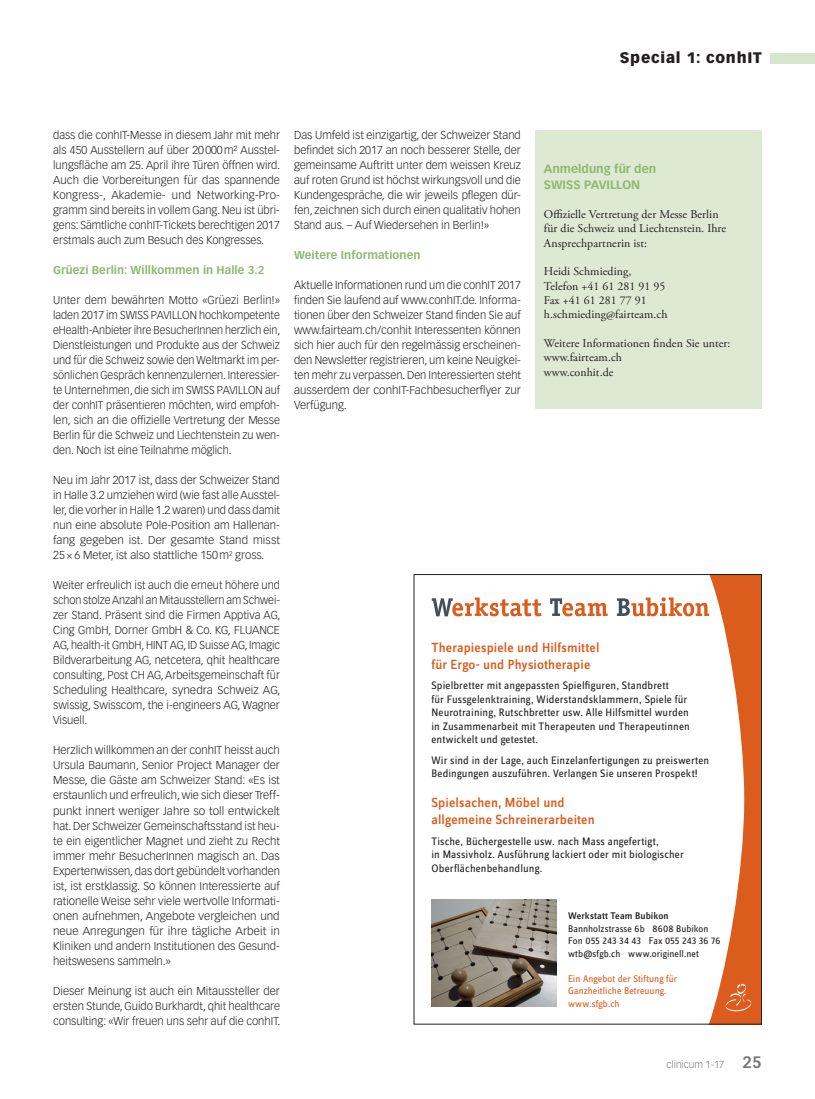
<style>
.page{position:relative;width:815px;height:1099px;background:#fff}
.page>*{position:absolute;margin:0;border:0;box-sizing:border-box;transform-origin:0 0}
.t1{font:900 15px "Vectora LT Std";letter-spacing:.05em;color:#231f20}
.t2{font:500 13.75px/16.5px "Zine Sans Dis";letter-spacing:.01em;color:#db5c1c}
.t3{font:11.88px/14.4px "Adobe Garamond Pro";letter-spacing:.005em;color:#231f20}
.t4{font:700 11.88px/16.2px "Vectora LT Std";color:#8db96e}
.t5{font:300 11.25px/15px "Vectora LT Std";color:#231f20;text-align:justify}
.t6{font:11.25px/13.5px "Zine Sans Dis";letter-spacing:.015em;color:#231f20}
.t7{font:700 11.25px "Vectora LT Std";letter-spacing:.005em;color:#8db96e}
.t8{font:10px/12.5px "Zine Sans Dis";letter-spacing:.01em;color:#231f20}
.t9{font:10px/12.5px "Zine Sans Dis";letter-spacing:.01em;color:#db5c1c}
.t10{font:500 10px "Zine Sans Dis";letter-spacing:.01em;color:#231f20}
.t11{font:300 10px "Vectora LT Std";color:#76787b}
.s1{font-weight:700;font-size:16.25px}
</style>
<div class="page">
<div style="left:770px;top:53px;width:45px;height:10px;background:#d8e5cd"></div>
<div style="left:535px;top:130px;width:227px;height:279px;background:#dee9d4"></div>
<img style="left:431px;top:899px;width:126px;height:107px">
<svg style="left:432px;top:597px;width:109px;height:19px"></svg>
<svg style="left:550px;top:598px;width:58px;height:18px"></svg>
<svg style="left:617px;top:574px;width:145px;height:450px"></svg>
<h1 class="t1" style="left:620px;top:49px;width:144px">Special 1: conhIT</h1>
<p class="t5" style="left:53px;top:128px;width:229px">dass die conhIT-Messe in diesem Jahr mit mehr als 450 Ausstellern auf über 20000m² Ausstel&shy;lungsfläche am 25. April ihre Türen öffnen wird.<br>Auch die Vorbereitungen für das spannende Kongress-, Akademie- und Networking-Pro&shy;gramm sind bereits in vollem Gang. Neu ist übri&shy;gens: Sämtliche conhIT-Tickets berechtigen 2017 erstmals auch zum Besuch des Kongresses.</p>
<p class="t7" style="left:53px;top:263px;width:213px">Grüezi Berlin: Willkommen in Halle 3.2</p>
<p class="t5" style="left:53px;top:293px;width:229px">Unter dem bewährten Motto «Grüezi Berlin!» laden 2017 im SWISS PAVILLON hochkompetente eHealth-Anbieter ihre BesucherInnen herzlich ein, Dienstleistungen und Produkte aus der Schweiz und für die Schweiz sowie den Weltmarkt im per&shy;sönlichen Gespräch kennenzulernen. Interessier&shy;te Unternehmen, die sich im SWISS PAVILLON auf der conhIT präsentieren möchten, wird empfoh&shy;len, sich an die offizielle Vertretung der Messe Berlin für die Schweiz und Liechtenstein zu wen&shy;den. Noch ist eine Teilnahme möglich.</p>
<p class="t5" style="left:53px;top:473px;width:228px">Neu im Jahr 2017 ist, dass der Schweizer Stand in Halle 3.2 umziehen wird (wie fast alle Ausstel&shy;ler, die vorher in Halle 1.2 waren) und dass damit nun eine absolute Pole-Position am Hallenan&shy;fang gegeben ist. Der gesamte Stand misst 25×6 Meter, ist also stattliche 150m<sup>2</sup> gross.</p>
<p class="t5" style="left:53px;top:578px;width:229px">Weiter erfreulich ist auch die erneut höhere und schon stolze Anzahl an Mitausstellern am Schwei&shy;zer Stand. Präsent sind die Firmen Apptiva AG, Cing GmbH, Dorner GmbH &amp; Co. KG, FLUANCE AG, health-it GmbH, HINT AG, ID Suisse AG, Imagic Bildverarbeitung AG, netcetera, qhit healthcare consulting, Post CH AG, Arbeitsgemeinschaft für Scheduling Healthcare, synedra Schweiz AG, swissig, Swisscom, the i-engineers AG, Wagner Visuell.</p>
<p class="t5" style="left:53px;top:743px;width:228px">Herzlich willkommen an der conhIT heisst auch Ursula Baumann, Senior Project Manager der Messe, die Gäste am Schweizer Stand: «Es ist erstaunlich und erfreulich, wie sich dieser Treff&shy;punkt innert weniger Jahre so toll entwickelt hat. Der Schweizer Gemeinschaftsstand ist heu&shy;te ein eigentlicher Magnet und zieht zu Recht immer mehr BesucherInnen magisch an. Das Expertenwissen, das dort gebündelt vorhanden ist, ist erstklassig. So können Interessierte auf rationelle Weise sehr viele wertvolle Informati&shy;onen aufnehmen, Angebote vergleichen und neue Anregungen für ihre tägliche Arbeit in Kliniken und andern Institutionen des Gesund&shy;heitswesens sammeln.»</p>
<p class="t5" style="left:53px;top:983px;width:229px">Dieser Meinung ist auch ein Mitaussteller der ersten Stunde, Guido Burkhardt, qhit healthcare consulting: «Wir freuen uns sehr auf die conhIT.</p>
<p class="t5" style="left:294px;top:128px;width:228px">Das Umfeld ist einzigartig, der Schweizer Stand befindet sich 2017 an noch besserer Stelle, der gemeinsame Auftritt unter dem weissen Kreuz auf roten Grund ist höchst wirkungsvoll und die Kundengespräche, die wir jeweils pflegen dür&shy;fen, zeichnen sich durch einen qualitativ hohen Stand aus. – Auf Wiedersehen in Berlin!»</p>
<p class="t7" style="left:294px;top:248px;width:128px">Weitere Informationen</p>
<p class="t5" style="left:294px;top:278px;width:228px">Aktuelle Informationen rund um die conhIT 2017 finden Sie laufend auf www.conhIT.de. Informa&shy;tionen über den Schweizer Stand finden Sie auf www.fairteam.ch/conhit Interessenten können sich hier auch für den regelmässig erscheinen&shy;den Newsletter registrieren, um keine Neuigkei&shy;ten mehr zu verpassen. Den Interessierten steht ausserdem der conhIT-Fachbesucherflyer zur Verfügung.</p>
<p class="t4" style="left:544px;top:161px;width:114px">Anmeldung für den<br>SWISS PAVILLON</p>
<p class="t3" style="left:544px;top:207px;width:184px">Offizielle Vertretung der Messe Berlin für die Schweiz und Liechtenstein. Ihre<br>Ansprechpartnerin ist:</p>
<p class="t3" style="left:544px;top:265px;width:125px">Heidi Schmieding,<br>Telefon +41 61 281 91 95<br>Fax +41 61 281 77 91 h.schmieding@fairteam.ch</p>
<p class="t3" style="left:544px;top:336px;width:188px">Weitere Informationen finden Sie unter: www.fairteam.ch<br>www.conhit.de</p>
<p class="t2" style="left:431px;top:640px;width:170px">Therapiespiele und Hilfsmittel für Ergo- und Physiotherapie</p>
<p class="t6" style="left:431px;top:679px;width:260px">Spielbretter mit angepassten Spielfiguren, Standbrett<br>für Fussgelenktraining, Widerstandsklammern, Spiele für Neurotraining, Rutschbretter usw. Alle Hilfsmittel wurden in Zusammenarbeit mit Therapeuten und Therapeutinnen entwickelt und getestet.</p>
<p class="t6" style="left:431px;top:754px;width:279px">Wir sind in der Lage, auch Einzelanfertigungen zu preiswerten<br>Bedingungen auszuführen. Verlangen Sie unseren Prospekt!</p>
<p class="t2" style="left:431px;top:795px;width:165px">Spielsachen, Möbel und allgemeine Schreinerarbeiten</p>
<p class="t6" style="left:431px;top:834px;width:254px">Tische, Büchergestelle usw. nach Mass angefertigt,<br>in Massivholz. Ausführung lackiert oder mit biologischer<br>Oberflächenbehandlung.</p>
<p class="t10" style="left:568px;top:910px;width:102px">Werkstatt Team Bubikon</p>
<p class="t8" style="left:568px;top:922px;width:154px">Bannholzstrasse 6b 8608 Bubikon<br>Fon 055 243 34 43 Fax 055 243 36 76 wtb@sfgb.ch www.originell.net</p>
<p class="t9" style="left:568px;top:972px;width:111px">Ein Angebot der Stiftung für<br>Ganzheitliche Betreuung. www.sfgb.ch</p>
<p class="t11" style="left:667px;top:1058px;width:97px">clinicum 1-17 <span class="s1">25</span></p>
</div>
